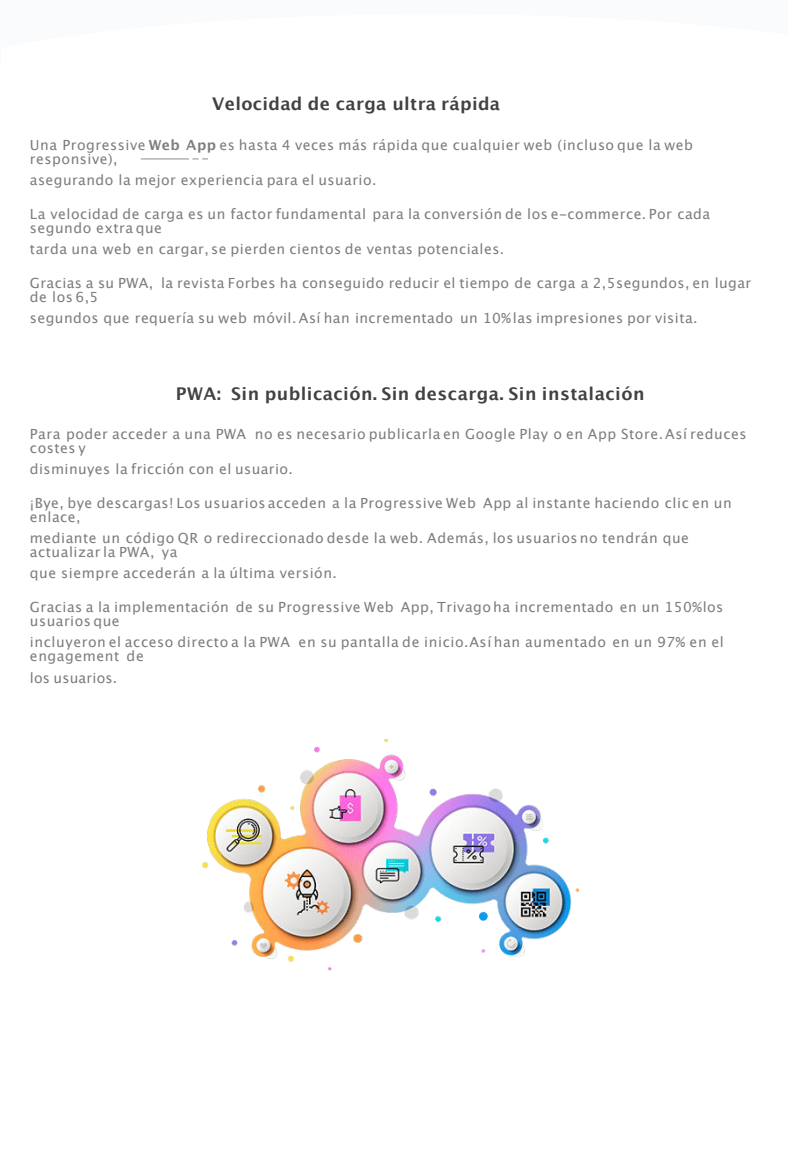
<style>
.page{position:relative;width:788px;height:1157px;background:#fff}
.page>*{position:absolute;margin:0;border:0;box-sizing:border-box;transform-origin:0 0}
.t1{font:700 17.5px "Lucida Grande";letter-spacing:.025em;color:#414141}
.t2{font:14px/14px "Lucida Grande";letter-spacing:.035em;color:#7d7d7d}
.t3{font:14px "Lucida Grande";letter-spacing:.015em;color:#7d7d7d}
.s1{font-weight:700}
</style>
<div class="page">
<div style="left:0;top:0;width:788px;height:66px;background:#f9fbfd"></div>
<hr style="left:141px;top:158px;width:48px;height:1px;background:#7d7d7d">
<svg style="left:192px;top:158px;width:16px;height:1px"></svg>
<img style="left:202px;top:739px;width:377px;height:231px">
<p class="t1" style="left:212px;top:96px;width:289px">Velocidad de carga ultra rápida</p>
<p class="t2" style="left:30px;top:138px;width:664px">Una Progressive <span class="s1">Web App</span> es hasta 4 veces más rápida que cualquier web (incluso que la web responsive),</p>
<p class="t2" style="left:30px;top:173px;width:348px">asegurando la mejor experiencia para el usuario.</p>
<p class="t2" style="left:30px;top:207px;width:682px">La velocidad de carga es un factor fundamental para la conversión de los e-commerce. Por cada segundo extra que</p>
<p class="t2" style="left:30px;top:242px;width:476px">tarda una web en cargar, se pierden cientos de ventas potenciales.</p>
<p class="t2" style="left:30px;top:277px;width:723px">Gracias a su PWA, la revista Forbes ha conseguido reducir el tiempo de carga a 2,5segundos, en lugar de los 6,5</p>
<p class="t2" style="left:30px;top:312px;width:669px">segundos que requería su web móvil. Así han incrementado un 10%las impresiones por visita.</p>
<p class="t1" style="left:176px;top:386px;width:470px">PWA: Sin publicación. Sin descarga. Sin instalación</p>
<p class="t2" style="left:30px;top:428px;width:718px">Para poder acceder a una PWA no es necesario publicarla en Google Play o en App Store.Así reduces costes y</p>
<p class="t2" style="left:30px;top:463px;width:264px">disminuyes la fricción con el usuario.</p>
<p class="t2" style="left:30px;top:497px;width:703px">¡Bye, bye descargas! Los usuarios acceden a la Progressive Web App al instante haciendo clic en un enlace,</p>
<p class="t2" style="left:30px;top:532px;width:660px">mediante un código QR o redireccionado desde la web. Además, los usuarios no tendrán que actualizar la PWA, ya</p>
<p class="t2" style="left:30px;top:567px;width:308px">que siempre accederán a la última versión.</p>
<p class="t2" style="left:30px;top:601px;width:695px">Gracias a la implementación de su Progressive Web App, Trivago ha incrementado en un 150%los usuarios que</p>
<p class="t2" style="left:30px;top:636px;width:695px">incluyeron el acceso directo a la PWA en su pantalla de inicio.Así han aumentado en un 97% en el engagement de</p>
<p class="t3" style="left:30px;top:671px;width:89px">los usuarios.</p>
</div>
